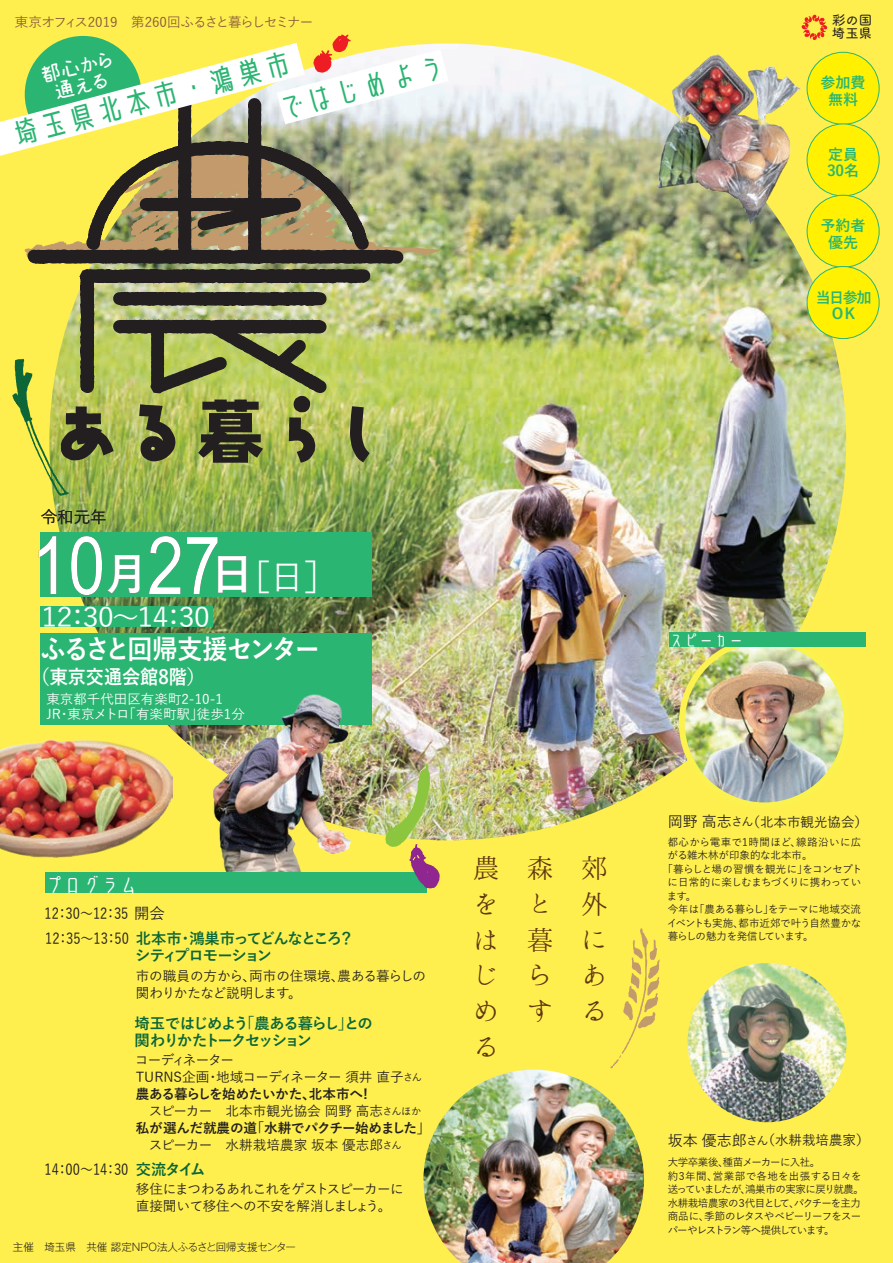
<style>
.page{position:relative;width:893px;height:1263px;background:#ffef4e}
.page>*{position:absolute;margin:0;border:0;box-sizing:border-box;transform-origin:0 0}
.t1{font:80.55px "Arial Narrow";color:#fff}
.t2{font:66.45px "Paula H";color:#231f20}
.t3{font:500 34.5px "Yu Go";color:#fff}
.t4{font:28.95px "Senobi Gothic Regular";color:#2bb572}
.t5{font:700 27px "Yu Go";letter-spacing:-.09em;color:#fff;scale:.93 1}
.t6{font:500 27px "Yu Go";letter-spacing:-.435em;color:#fff}
.t7{font:26.55px/35.7px "Hannari Mincho";color:#603711;text-align:justify}
.t8{font:20.4px/18.8px "Mamelon";color:#fff;text-align:center}
.t9{font:700 19.5px "Yu Go";color:#fff;scale:.93 1}
.t10{font:18.75px "Senobi Gothic Regular";color:#fff}
.t11{font:500 16.5px "Yu Go";color:#231f20}
.t12{font:700 15.3px/17px "Yu Go";letter-spacing:-.11em;color:#0c6638;text-align:center}
.t13{font:500 15.3px "Yu Go";color:#231f20;scale:.85 1}
.t14{font:700 15px/16.5px "Yu Go";color:#2bb572;text-align:center}
.t15{font:15px "Senobi Gothic Regular";color:#fff}
.t16{font:500 13.65px/17px "Yu Go";color:#231f20}
.t17{font:500 13.65px/17px "Yu Go";letter-spacing:-.055em;color:#231f20}
.t18{font:500 13.65px/17px "Yu Go";letter-spacing:-.015em;color:#231f20}
.t19{font:500 13.5px/14.5px "Yu Go";color:#fff}
.t20{font:500 13.5px "Yu Go";color:#231f20}
.t21{font:500 13.5px "Yu Go";letter-spacing:-.065em;color:#8a5d3b}
.t22{font:13.35px "Tsuku A Rd Gothic CID D";color:#231f20}
.t23{font:500 10.5px/13.5px "Yu Go";letter-spacing:-.065em;color:#231f20}
.t24{font:500 10.5px "Yu Go";letter-spacing:-.04em;color:#231f20}
.t25{font:300 10.5px "Gothic MB101 Pro";color:#231f20}
.t26{font:500 10.5px "Yu Go";letter-spacing:.04em;color:#231f20}
.t27{font:500 10.5px "Yu Go";letter-spacing:-.075em;color:#231f20}
.t28{font:500 10.5px "Yu Go";color:#231f20}
.s1{font-family:"Kurokane Std EB";font-size:70.35px}
.s2{font-family:"Yu Go";font-weight:700;font-size:44.1px}
.s3{font-weight:500;color:#231f20}
.s4{font-size:10.2px}
.s5{font-weight:700}
.s6{font-size:15px}
.s7{font-size:12px}
</style>
<div class="page">
<img style="left:49px;top:44px;width:797px;height:796px;border-radius:398px">
<img style="left:0;top:601px;width:173px;height:257px">
<div style="left:40px;top:633px;width:332px;height:92px;background:#2bb572"></div>
<svg style="left:610px;top:928px;width:50px;height:140px"></svg>
<svg style="left:802px;top:15px;width:25px;height:25px"></svg>
<div style="left:45px;top:872px;width:382px;height:20px;background:#2bb572"></div>
<div style="left:40px;top:532px;width:332px;height:64px;background:#2bb572"></div>
<div style="left:40px;top:606px;width:172px;height:21px;background:#2bb572"></div>
<img style="left:0;top:35px;width:449px;height:461px">
<img style="left:423px;top:1070px;width:221px;height:193px">
<img style="left:597px;top:51px;width:282px;height:181px">
<img style="left:682px;top:640px;width:165px;height:165px;border-radius:83px">
<div style="left:679px;top:637px;width:171px;height:171px;border:6px solid #fbf14f;border-radius:50%"></div>
<img style="left:684px;top:960px;width:166px;height:165px;border-radius:83px">
<div style="left:681px;top:957px;width:172px;height:171px;border:6px solid #ffef4e;border-radius:50%"></div>
<div style="left:669px;top:632px;width:196px;height:14px;background:#2bb572"></div>
<div style="left:807px;top:52px;width:72px;height:72px;background:#fff101;border-radius:50%"></div>
<div style="left:807px;top:52px;width:72px;height:73px;border:1px solid #2bb572;border-radius:50%"></div>
<div style="left:807px;top:124px;width:72px;height:72px;background:#fff101;border-radius:50%"></div>
<div style="left:807px;top:124px;width:72px;height:72px;border:1px solid #2bb572;border-radius:50%"></div>
<div style="left:807px;top:195px;width:72px;height:72px;background:#fff101;border-radius:50%"></div>
<div style="left:807px;top:195px;width:72px;height:73px;border:1px solid #2bb572;border-radius:50%"></div>
<div style="left:807px;top:266px;width:72px;height:73px;background:#fff101;border-radius:50%"></div>
<div style="left:807px;top:266px;width:72px;height:73px;border:1px solid #2bb572;border-radius:50%"></div>
<svg style="left:414px;top:872px;width:26px;height:16px"></svg>
<img style="left:145px;top:638px;width:350px;height:234px">
<p class="t21" style="left:15px;top:10px;width:300px">東京オフィス2019　第260回ふるさと暮らしセミナー</p>
<h3 class="t4" style="left:7px;top:116px;width:291px;rotate:-15deg">埼玉県北本市・鴻巣市</h3>
<h3 class="t8" style="left:39px;top:65px;width:77px;rotate:-13deg">都心から通える</h3>
<h3 class="t4" style="left:273px;top:90px;width:175px;rotate:-15deg">ではじめよう</h3>
<h2 class="t2" style="left:53px;top:398px;width:340px">ある<span class="s1">暮</span>らし</h2>
<p class="t11" style="left:41px;top:502px;width:67px">令和元年</p>
<h1 class="t1" style="left:32px;top:507px;width:224px">10<span class="s2">月</span>27<span class="s2">日</span></h1>
<h3 class="t6" style="left:36px;top:592px;width:181px">１２：３０～１４：３０</h3>
<h3 class="t3" style="left:236px;top:545px;width:104px">［日］</h3>
<h3 class="t5" style="left:40px;top:633px;width:302px">ふるさと回帰支援センター</h3>
<h3 class="t9" style="left:32px;top:666px;width:188px">（東京交通会館8階）</h3>
<p class="t19" style="left:46px;top:690px;width:200px">東京都千代田区有楽町2-10-1<br>JR・東京メトロ「有楽町駅」徒歩1分</p>
<h3 class="t10" style="left:45px;top:872px;width:95px">プログラム</h3>
<p class="t13" style="left:45px;top:899px;width:143px">12：30～12：35 開会</p>
<p class="t12" style="left:45px;top:930px;width:311px"><span class="s3">12：35～13：50</span> 北本市・鴻巣市ってどんなところ？シティプロモーション</p>
<p class="t18" style="left:136px;top:966px;width:292px">市の職員の方から、両市の住環境、農ある暮らしの関わりかたなど説明します。</p>
<p class="t12" style="left:135px;top:1015px;width:240px;text-align:left">埼玉ではじめよう「農ある暮らし」との関わりかたトークセッション</p>
<p class="t13" style="left:45px;top:1155px;width:100px">14：00～14：30</p>
<p class="t16" style="left:135px;top:1050px;width:297px">コーディネーター<br>TURNS企画・地域コーディネーター 須井 直子<span class="s4">さん</span><span class="s5">農ある暮らしを始めたいかた、北本市へ!<br></span>　スピーカー　北本市観光協会 岡野 高志<span class="s4">さんほか</span><span class="s5">私が選んだ就農の道「水耕でパクチー始めました」</span>　スピーカー　水耕栽培農家坂本 優志郎<span class="s4">さん</span></p>
<p class="t17" style="left:136px;top:1179px;width:270px">移住にまつわるあれこれをゲストスピーカーに直接聞いて移住への不安を解消しましょう。</p>
<p class="t12" style="left:136px;top:1161px;width:71px">交流タイム</p>
<p class="t25" style="left:13px;top:1238px;width:285px">主催　埼玉県　共催 認定NPO法人ふるさと回帰支援センター</p>
<h3 class="t7" style="left:473px;top:850px;width:27px">農をはじめる</h3>
<h3 class="t7" style="left:527px;top:850px;width:27px;text-align:left">森と暮らす</h3>
<h3 class="t7" style="left:581px;top:850px;width:27px">郊外にある</h3>
<p class="t22" style="left:832px;top:11px;width:42px">彩の国</p>
<p class="t22" style="left:832px;top:25px;width:42px">埼玉県</p>
<p class="t14" style="left:821px;top:75px;width:46px">参加費無料</p>
<p class="t14" style="left:827px;top:147px;width:34px;text-align:left">定員<br>30名</p>
<p class="t14" style="left:821px;top:218px;width:46px">予約者優先</p>
<p class="t14" style="left:816px;top:289px;width:57px">当日参加<br>ＯＫ</p>
<p class="t15" style="left:669px;top:630px;width:76px">スピーカー</p>
<p class="t20" style="left:668px;top:809px;width:202px"><span class="s6">岡野 高志</span><span class="s7">さん</span>（北本市観光協会）</p>
<p class="t26" style="left:668px;top:832px;width:195px">都心から電車で1時間ほど、線路沿いに広</p>
<p class="t28" style="left:668px;top:846px;width:146px">がる雑木林が印象的な北本市。</p>
<p class="t24" style="left:662px;top:859px;width:202px">「暮らしと場の習慣を観光に」をコンセプト</p>
<p class="t24" style="left:668px;top:873px;width:195px">に日常的に楽しむまちづくりに携わってい</p>
<p class="t24" style="left:667px;top:886px;width:31px">ます。</p>
<p class="t24" style="left:668px;top:900px;width:195px">今年は「農ある暮らし」をテーマに地域交流</p>
<p class="t24" style="left:667px;top:913px;width:196px">イベントも実施、都市近郊で叶う自然豊かな</p>
<p class="t27" style="left:668px;top:927px;width:148px">暮らしの魅力を発信しています。</p>
<p class="t20" style="left:668px;top:1128px;width:203px"><span class="s6">坂本 優志郎</span><span class="s7">さん</span>（水耕栽培農家）</p>
<p class="t23" style="left:668px;top:1154px;width:198px">大学卒業後、種苗メーカーに入社。<br>約3年間、営業部で各地を出張する日々を送っていましたが、鴻巣市の実家に戻り就農。水耕栽培農家の３代目として、パクチーを主力商品に、季節のレタスやベビーリーフをスーパーやレストラン等へ提供しています。</p>
</div>
